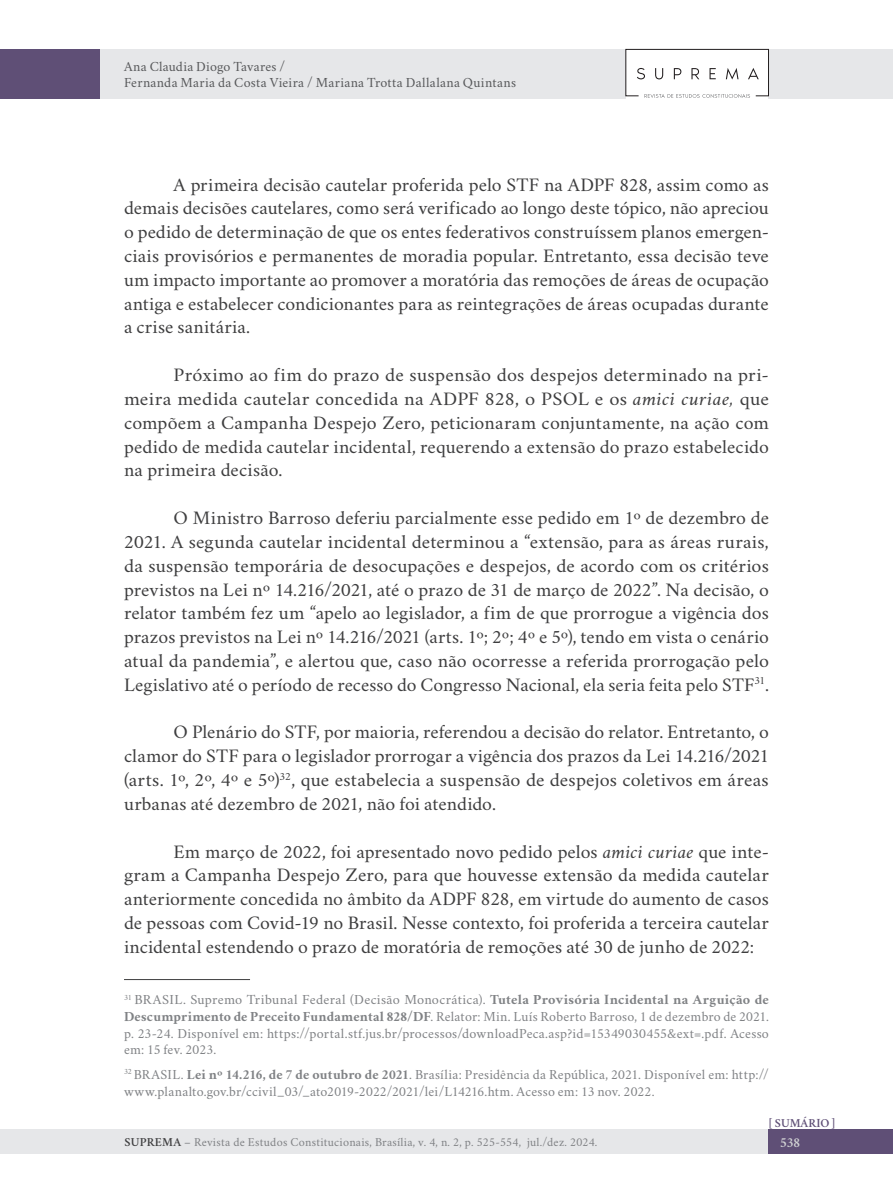
<style>
.page{position:relative;width:893px;height:1191px;background:#fff}
.page>*{position:absolute;margin:0;border:0;box-sizing:border-box;transform-origin:0 0}
.texto_corrido_pt{font:19.25px/23.8px "Crimson";color:#3e3e3f;text-align:justify}
.texto_corrido_pt-2{font:19.25px/23.8px "Crimson";color:#3e3e3f;text-align:justify;scale:1.05 1}
.FOOTNOTE{font:14px/16.6px "Crimson";letter-spacing:.015em;color:#808285;text-align:justify}
.t1{font:14px/15.8px "Crimson";letter-spacing:.02em;color:#57585a}
.t2{font:600 14px "Crimson";color:#d1d2d4}
.t3{font:12.25px "Crimson";letter-spacing:.02em;color:#808285}
.t4{font:600 12.25px "Crimson";color:#5f4f76}
.s1{font-style:italic}
.s2{font-weight:700}
.s3{font-weight:600;color:#3e3e3f}
</style>
<div class="page">
<div style="left:0;top:1129px;width:790px;height:25px;background:#e6e7e9"></div>
<div style="left:0;top:49px;width:892px;height:50px;background:#e6e7e9"></div>
<div style="left:768px;top:1129px;width:124px;height:25px;background:#5f4f76"></div>
<div style="left:0;top:49px;width:99px;height:50px;background:#5f4f76"></div>
<div style="left:626px;top:50px;width:142px;height:49px;background:#fff"></div>
<svg style="left:625px;top:48px;width:144px;height:50px"></svg>
<hr style="left:124px;top:979px;width:126px;height:1px;background:#3e3e3f">
<p class="t1" style="left:124px;top:57px;width:394px">Ana Claudia Diogo Tavares /<br>Fernanda Maria da Costa Vieira / Mariana Trotta Dallalana Quintans</p>
<p class="texto_corrido_pt" style="left:124px;top:170px;width:646px;text-indent:50px">A primeira decisão cautelar proferida pelo STF na ADPF 828, assim como as demais decisões cautelares, como será verificado ao longo deste tópico, não apreciou o pedido de determinação de que os entes federativos construíssem planos emergen&shy;ciais provisórios e permanentes de moradia popular. Entretanto, essa decisão teve um impacto importante ao promover a moratória das remoções de áreas de ocupação antiga e estabelecer condicionantes para as reintegrações de áreas ocupadas durante a crise sanitária.</p>
<p class="texto_corrido_pt-2" style="left:124px;top:360px;width:616px;text-indent:50px">Próximo ao fim do prazo de suspensão dos despejos determinado na pri&shy;meira medida cautelar concedida na ADPF 828, o PSOL e os <span class="s1">amici curiae,</span> que compõem a Campanha Despejo Zero, peticionaram conjuntamente, na ação com pedido de medida cautelar incidental, requerendo a extensão do prazo estabelecido na primeira decisão.</p>
<p class="texto_corrido_pt" style="left:124px;top:503px;width:646px;text-indent:50px">O Ministro Barroso deferiu parcialmente esse pedido em 1º de dezembro de 2021. A segunda cautelar incidental determinou a “extensão, para as áreas rurais, da suspensão temporária de desocupações e despejos, de acordo com os critérios previstos na Lei nº 14.216/2021, até o prazo de 31 de março de 2022”. Na decisão, o relator também fez um “apelo ao legislador, a fim de que prorrogue a vigência dos prazos previstos na Lei nº 14.216/2021 (arts. 1º; 2º; 4º e 5º), tendo em vista o cenário atual da pandemia”, e alertou que, caso não ocorresse a referida prorrogação pelo Legislativo até o período de recesso do Congresso Nacional, ela seria feita pelo STF<sup>31</sup>.</p>
<p class="texto_corrido_pt" style="left:124px;top:718px;width:646px;text-indent:50px">O Plenário do STF, por maioria, referendou a decisão do relator. Entretanto, o clamor do STF para o legislador prorrogar a vigência dos prazos da Lei 14.216/2021 (arts. 1º, 2º, 4º e 5º)<sup>32</sup>, que estabelecia a suspensão de despejos coletivos em áreas urbanas até dezembro de 2021, não foi atendido.</p>
<p class="texto_corrido_pt" style="left:124px;top:837px;width:646px;text-indent:50px">Em março de 2022, foi apresentado novo pedido pelos <span class="s1">amici curiae</span> que inte&shy;gram a Campanha Despejo Zero, para que houvesse extensão da medida cautelar anteriormente concedida no âmbito da ADPF 828, em virtude do aumento de casos de pessoas com Covid-19 no Brasil. Nesse contexto, foi proferida a terceira cautelar incidental estendendo o prazo de moratória de remoções até 30 de junho de 2022:</p>
<p class="FOOTNOTE" style="left:124px;top:989px;width:646px"><sup>31</sup> BRASIL. Supremo Tribunal Federal (Decisão Monocrática). <span class="s2">Tutela Provisória Incidental na Arguição de Descumprimento de Preceito Fundamental 828/DF</span>. Relator: Min. Luís Roberto Barroso, 1 de dezembro de 2021. p. 23-24. Disponível em: https://portal.stf.jus.br/processos/downloadPeca.asp?id=15349030455&amp;ext=.pdf. Acesso em: 15 fev. 2023.</p>
<p class="FOOTNOTE" style="left:124px;top:1064px;width:646px"><sup>32</sup> BRASIL. <span class="s2">Lei nº 14.216, de 7 de outubro de 2021</span>. Brasília: Presidência da República, 2021. Disponível em: http:// www.planalto.gov.br/ccivil_03/_ato2019-2022/2021/lei/L14216.htm. Acesso em: 13 nov. 2022.</p>
<p class="t4" style="left:769px;top:1114px;width:68px">[ SUMÁRIO ]</p>
<p class="t3" style="left:125px;top:1132px;width:474px"><span class="s3">SUPREMA</span> – Revista de Estudos Constitucionais, Brasília, v. 4, n. 2, p. 525-554, jul./dez. 2024.</p>
<p class="t2" style="left:780px;top:1132px;width:21px">538</p>
</div>
